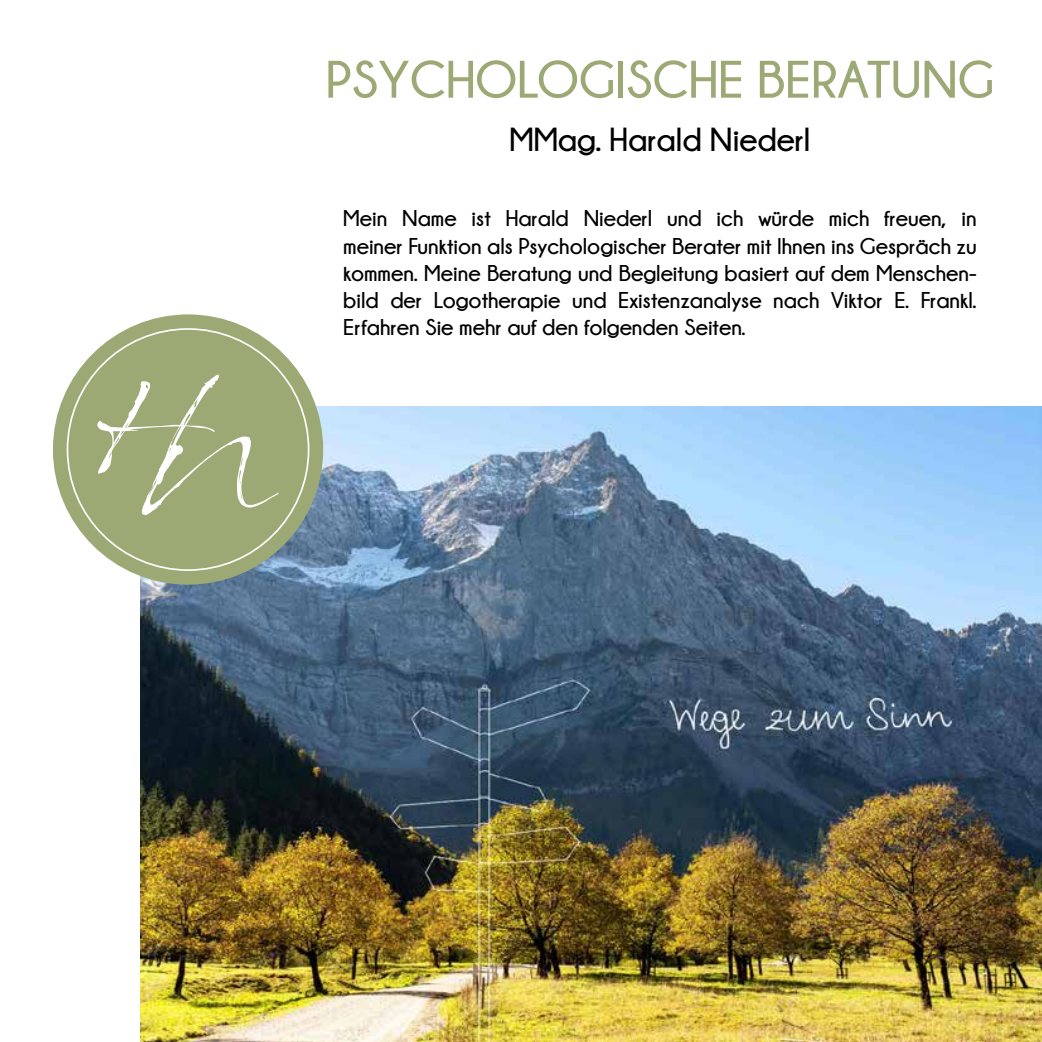
<style>
.page{position:relative;width:1042px;height:1042px;background:#fff}
.page>*{position:absolute;margin:0;border:0;box-sizing:border-box;transform-origin:0 0}
.t1{font:700 52.5px "Champagne&Limousines";color:#9da975}
.t2{font:700 33.25px "Champagne&Limousines";color:#000}
.t3{font:700 22.75px/27.3px "Champagne&Limousines";color:#000;text-align:justify}
</style>
<div class="page">
<img style="left:141px;top:407px;width:901px;height:635px">
<div style="left:53px;top:314px;width:270px;height:271px;background:#9da975;border-radius:50%"></div>
<svg style="left:97px;top:374px;width:182px;height:141px"></svg>
<h1 class="t1" style="left:325px;top:51px;width:670px">PSYCHOLOGISCHE BERATUNG</h1>
<h2 class="t2" style="left:509px;top:121px;width:302px">MMag. Harald Niederl</h2>
<p class="t3" style="left:343px;top:204px;width:635px">Mein Name ist Harald Niederl und ich würde mich freuen, in meiner Funktion als Psychologischer Berater mit Ihnen ins Gespräch zu kommen. Meine Beratung und Begleitung basiert auf dem Menschen&shy;bild der Logotherapie und Existenzanalyse nach Viktor E. Frankl.<br>Erfahren Sie mehr auf den folgenden Seiten.</p>
</div>
